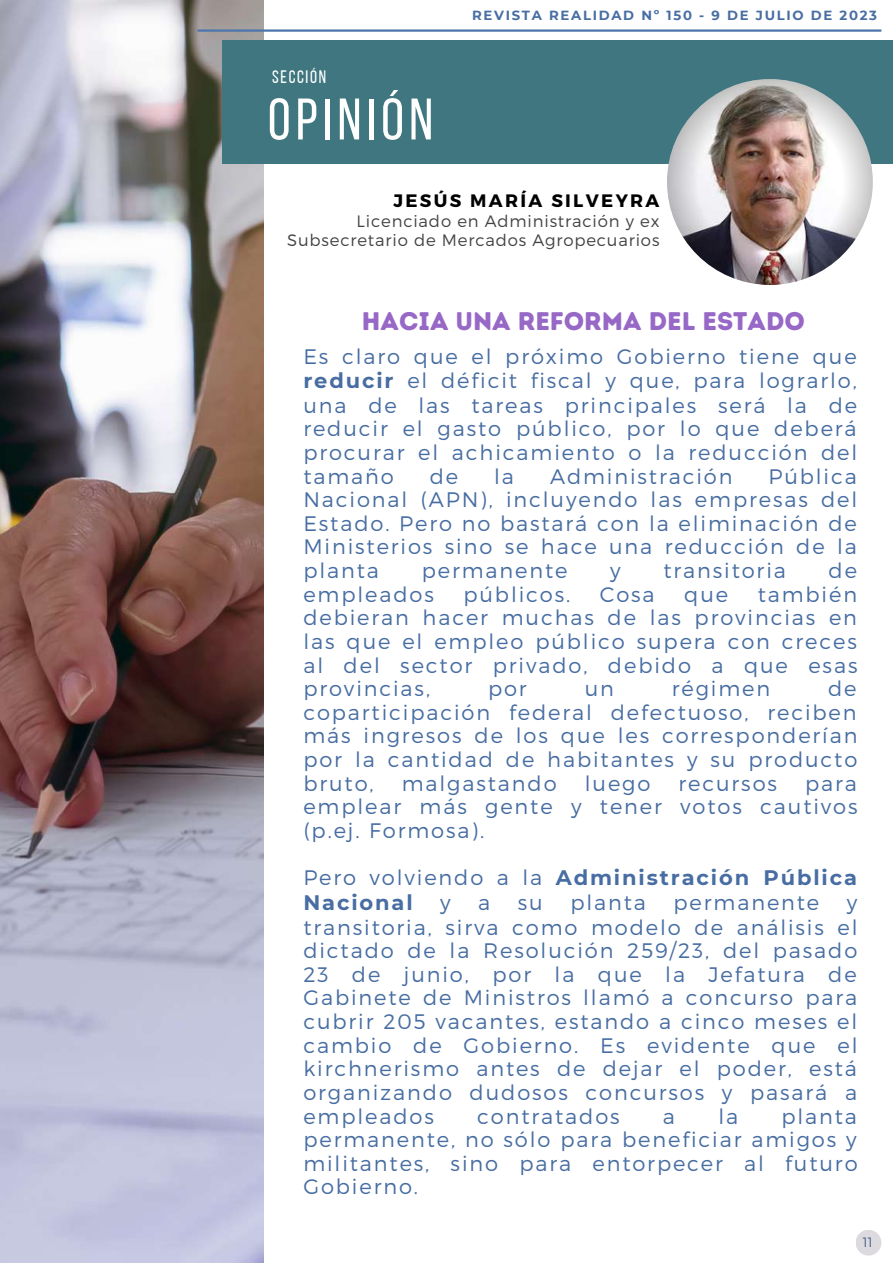
<style>
.page{position:relative;width:893px;height:1264px;background:#fff}
.page>*{position:absolute;margin:0;border:0;box-sizing:border-box;transform-origin:0 0}
.t1{font:58.5px "Bebas Neue";letter-spacing:.09em;color:#fff}
.t2{font:25.5px "Intro Rust Base";color:#9768c6}
.t3{font:300 21px/23.5px "Montserrat";letter-spacing:.09em;color:#476da2;text-align:justify}
.t4{font:700 21px/24.8px "Montserrat";letter-spacing:.09em;color:#476da2}
.t5{font:700 18px "Montserrat";letter-spacing:.13em;color:#000}
.t6{font:18px "Bebas Neue";letter-spacing:.09em;color:#fff}
.t7{font:300 16.5px/19px "Montserrat";letter-spacing:.05em;color:#424242;text-align:right}
.t8{font:300 13.5px "Montserrat";color:#42618b}
.t9{font:700 13.2px "Montserrat";letter-spacing:.13em;color:#476da2}
.s1{font-weight:700}
.s2{font-weight:300}
</style>
<div class="page">
<img style="left:0;top:0;width:263px;height:1262px">
<div style="left:222px;top:41px;width:670px;height:123px;background:#3f767f"></div>
<div style="left:855px;top:1229px;width:26px;height:26px;background:#dcdade;border-radius:50%"></div>
<hr style="left:197px;top:29px;width:684px;height:3px;background:#4c75ad">
<img style="left:667px;top:79px;width:205px;height:206px;border-radius:50%">
<p class="t6" style="left:272px;top:70px;width:55px">SECCIÓN</p>
<h1 class="t1" style="left:268px;top:96px;width:167px">OPINIÓN</h1>
<p class="t9" style="left:472px;top:8px;width:406px">REVISTA REALIDAD Nº 150 - 9 DE JULIO DE 2023</p>
<p class="t5" style="left:393px;top:189px;width:267px">JESÚS MARÍA SILVEYRA</p>
<p class="t7" style="left:287px;top:210px;width:374px">Licenciado en Administración y ex<br>Subsecretario de Mercados Agropecuarios</p>
<p class="t2" style="left:362px;top:306px;width:444px">HACIA UNA REFORMA DEL ESTADO</p>
<p class="t3" style="left:303px;top:344px;width:555px">Es claro que el próximo Gobierno tiene que <span class="s1">reducir</span> el déficit fiscal y que, para lograrlo, una de las tareas principales será la de reducir el gasto público, por lo que deberá procurar el achicamiento o la reducción del tamaño</p>
<p class="t3" style="left:303px;top:463px;width:555px;text-indent:465px">Pública Nacional (APN), incluyendo las empresas del Estado. Pero no bastará con la eliminación de Ministerios sino se hace una reducción de la planta</p>
<p class="t3" style="left:430px;top:463px;width:30px">de</p>
<p class="t3" style="left:494px;top:463px;width:21px">la</p>
<p class="t3" style="left:550px;top:463px;width:184px">Administración</p>
<p class="t3" style="left:421px;top:558px;width:147px">permanente</p>
<p class="t3" style="left:610px;top:558px;width:12px">y</p>
<p class="t3" style="left:663px;top:558px;width:124px">transitoria</p>
<p class="t3" style="left:828px;top:558px;width:30px">de</p>
<p class="t3" style="left:303px;top:581px;width:132px">empleados</p>
<p class="t3" style="left:463px;top:581px;width:108px">públicos.</p>
<p class="t3" style="left:599px;top:581px;width:56px">Cosa</p>
<p class="t3" style="left:684px;top:581px;width:45px">que</p>
<p class="t3" style="left:303px;top:581px;width:555px;text-indent:454px">también debieran hacer muchas de las provincias en las que el empleo público supera con creces al del sector privado, debido a que esas provincias,</p>
<p class="t3" style="left:488px;top:676px;width:40px">por</p>
<p class="t3" style="left:584px;top:676px;width:31px">un</p>
<p class="t3" style="left:671px;top:676px;width:100px">régimen</p>
<p class="t3" style="left:303px;top:676px;width:555px;text-indent:524px">de coparticipación federal defectuoso, reciben más ingresos de los que les corresponderían por la cantidad de habitantes y su producto bruto,</p>
<p class="t3" style="left:402px;top:770px;width:156px">malgastando</p>
<p class="t3" style="left:584px;top:770px;width:67px">luego</p>
<p class="t3" style="left:678px;top:770px;width:100px">recursos</p>
<p class="t3" style="left:303px;top:770px;width:555px;text-indent:501px">para emplear más gente y tener votos cautivos (p.ej. Formosa).</p>
<p class="t4" style="left:303px;top:865px;width:555px"><span class="s2">Pero volviendo a la</span> Administración Pública<br>Nacional</p>
<p class="t3" style="left:440px;top:889px;width:12px">y</p>
<p class="t3" style="left:478px;top:889px;width:14px">a</p>
<p class="t3" style="left:518px;top:889px;width:26px">su</p>
<p class="t3" style="left:570px;top:889px;width:77px">planta</p>
<p class="t3" style="left:673px;top:889px;width:147px">permanente</p>
<p class="t3" style="left:303px;top:889px;width:555px;text-indent:543px">y transitoria, sirva como modelo de análisis el dictado de la Resolución 259/23, del pasado 23 de junio, por la que la Jefatura de Gabinete de Ministros llamó a concurso para cubrir 205 vacantes, estando a cinco meses el cambio de Gobierno. Es evidente que el kirchnerismo antes de dejar el poder, está organizando dudosos concursos y pasará a empleados</p>
<p class="t3" style="left:303px;top:1103px;width:555px;text-indent:478px">planta permanente, no sólo para beneficiar amigos y militantes, sino para entorpecer al futuro Gobierno.</p>
<p class="t3" style="left:477px;top:1103px;width:144px">contratados</p>
<p class="t3" style="left:663px;top:1103px;width:14px">a</p>
<p class="t3" style="left:718px;top:1103px;width:21px">la</p>
<p class="t8" style="left:862px;top:1233px;width:12px">11</p>
</div>
